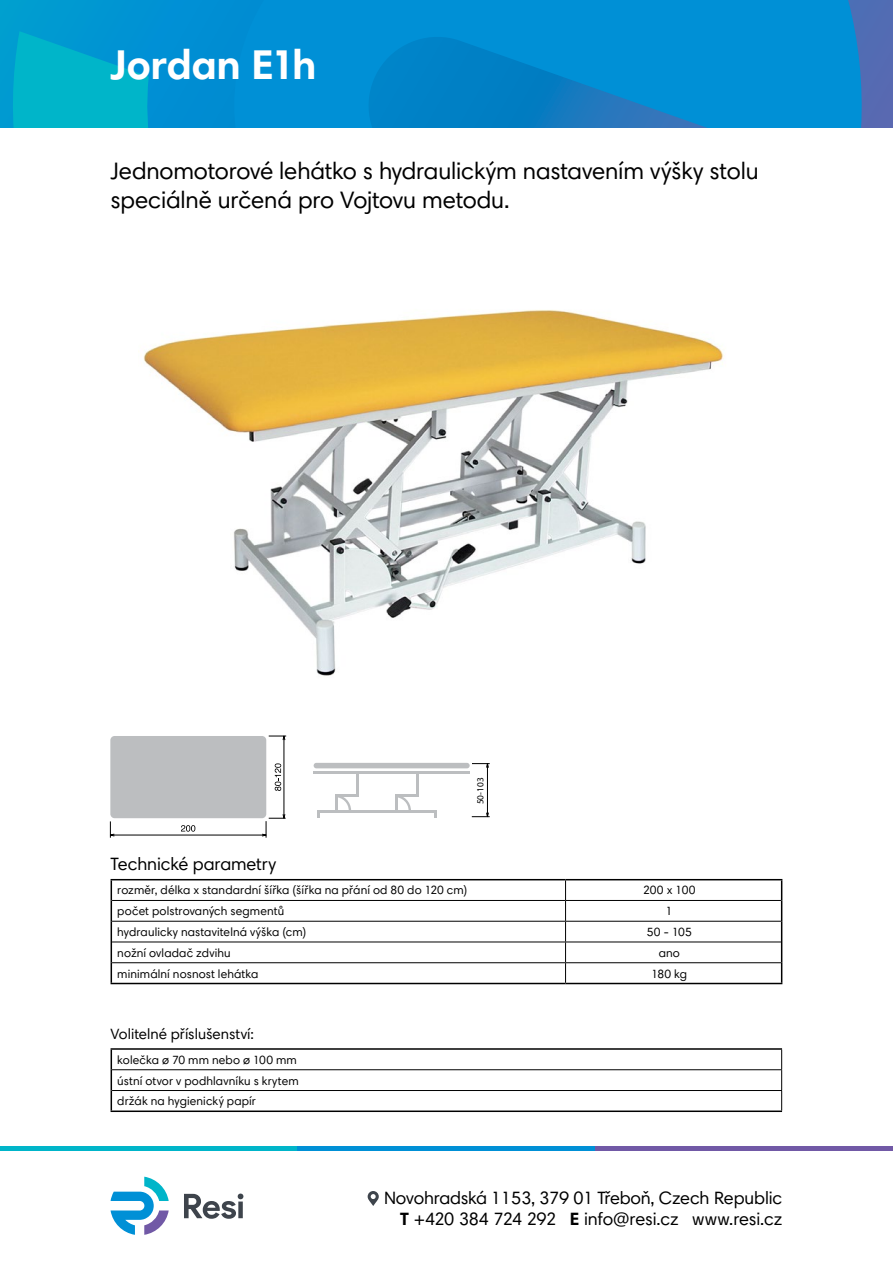
<style>
.page{position:relative;width:893px;height:1263px;background:#fff}
.page>*{position:absolute;margin:0;border:0;box-sizing:border-box;transform-origin:0 0}
.t1{font:700 42px "Harmonia Sans Pro Cyr";letter-spacing:-.01em;color:#fff}
.t2{font:24px/28.8px "Harmonia Sans Pro Cyr";letter-spacing:-.005em;color:#000}
.t3{font:18px/21.6px "Harmonia Sans Pro Cyr";letter-spacing:-.01em;color:#000;text-align:right}
.t4{font:15px "Harmonia Sans Pro Cyr";letter-spacing:.005em;color:#000}
.t5{font:12px/20.7px "Harmonia Sans Pro Cyr";letter-spacing:.01em;color:#000}
.t6{font:9.3px "Myriad Pro";color:#000}
.s1{font-weight:700}
</style>
<div class="page">
<svg style="left:0;top:0;width:893px;height:128px;background:#0891cf"></svg>
<svg style="left:0;top:31px;width:234px;height:97px;background:#00a0ce"></svg>
<svg style="left:234px;top:0;width:653px;height:128px;background:#058ad0"></svg>
<svg style="left:111px;top:1177px;width:58px;height:58px"></svg>
<svg style="left:184px;top:1193px;width:59px;height:26px"></svg>
<svg style="left:368px;top:1191px;width:11px;height:15px"></svg>
<hr style="left:0;top:1146px;width:298px;height:4px;background:#00b5c9">
<hr style="left:297px;top:1146px;width:298px;height:4px;background:#0090d6">
<hr style="left:595px;top:1146px;width:298px;height:4px;background:#7159a6">
<hr style="left:318px;top:810px;width:118px;height:2px;background:#bcbec0">
<svg style="left:338px;top:797px;width:13px;height:13px"></svg>
<hr style="left:335px;top:795px;width:24px;height:2px;background:#bcbec0">
<hr style="left:395px;top:795px;width:24px;height:2px;background:#bcbec0">
<hr style="left:357px;top:773px;width:2px;height:24px;background:#bcbec0">
<hr style="left:335px;top:795px;width:3px;height:17px;background:#bcbec0">
<svg style="left:318px;top:812px;width:2px;height:6px"></svg>
<hr style="left:416px;top:773px;width:3px;height:24px;background:#bcbec0">
<svg style="left:395px;top:797px;width:16px;height:13px"></svg>
<hr style="left:314px;top:771px;width:156px;height:3px;background:#bcbec0">
<svg style="left:434px;top:812px;width:2px;height:6px"></svg>
<svg style="left:472px;top:813px;width:18px;height:4px"></svg>
<svg style="left:472px;top:763px;width:18px;height:4px"></svg>
<hr style="left:487px;top:764px;width:1px;height:53px;background:#000">
<hr style="left:110px;top:835px;width:156px;height:1px;background:#000">
<svg style="left:110px;top:821px;width:4px;height:17px"></svg>
<hr style="left:284px;top:736px;width:1px;height:82px;background:#000">
<svg style="left:262px;top:814px;width:24px;height:24px"></svg>
<svg style="left:269px;top:735px;width:17px;height:5px"></svg>
<svg style="left:275px;top:763px;width:6px;height:28px"></svg>
<svg style="left:181px;top:825px;width:14px;height:7px"></svg>
<div style="left:314px;top:763px;width:156px;height:5px;background:#bcbec0;border-radius:3px"></div>
<div style="left:110px;top:736px;width:156px;height:82px;background:#bcbec0;border-radius:4px"></div>
<hr style="left:112px;top:1069px;width:670px;height:1px;background:#000">
<hr style="left:112px;top:1090px;width:670px;height:1px;background:#000">
<svg style="left:781px;top:1050px;width:1px;height:60px"></svg>
<hr style="left:111px;top:1048px;width:671px;height:2px;background:#000">
<svg style="left:111px;top:1050px;width:1px;height:60px"></svg>
<hr style="left:111px;top:1110px;width:671px;height:2px;background:#000">
<hr style="left:111px;top:879px;width:455px;height:1px;background:#000">
<hr style="left:566px;top:879px;width:216px;height:1px;background:#000">
<svg style="left:111px;top:880px;width:1px;height:103px"></svg>
<svg style="left:781px;top:880px;width:1px;height:103px"></svg>
<hr style="left:111px;top:983px;width:455px;height:1px;background:#000">
<hr style="left:566px;top:983px;width:216px;height:1px;background:#000">
<hr style="left:112px;top:900px;width:454px;height:1px;background:#000">
<hr style="left:566px;top:900px;width:215px;height:1px;background:#000">
<hr style="left:112px;top:921px;width:454px;height:1px;background:#000">
<hr style="left:566px;top:921px;width:215px;height:1px;background:#000">
<hr style="left:112px;top:941px;width:454px;height:1px;background:#000">
<hr style="left:566px;top:941px;width:215px;height:1px;background:#000">
<hr style="left:112px;top:962px;width:454px;height:1px;background:#000">
<hr style="left:566px;top:962px;width:215px;height:1px;background:#000">
<svg style="left:565px;top:880px;width:1px;height:103px"></svg>
<img style="left:143px;top:310px;width:581px;height:366px">
<h1 class="t1" style="left:111px;top:38px;width:208px">Jordan E1h</h1>
<h2 class="t2" style="left:111px;top:156px;width:650px">Jednomotorové lehátko s hydraulickým nastavením výšky stolu speciálně určená pro Vojtovu metodu.</h2>
<p class="t6" style="left:475px;top:804px;width:28px;rotate:-90deg">50-103</p>
<h3 class="t3" style="left:111px;top:853px;width:167px">Technické parametry</h3>
<p class="t5" style="left:117px;top:880px;width:352px">rozměr, délka x standardní šířka (šířka na přání od 80 do 120 cm)</p>
<p class="t5" style="left:643px;top:880px;width:54px">200 x 100</p>
<p class="t5" style="left:117px;top:901px;width:168px">počet polstrovaných segmentů</p>
<p class="t5" style="left:666px;top:901px;width:8px">1</p>
<p class="t5" style="left:117px;top:921px;width:190px">hydraulicky nastavitelná výška (cm)</p>
<p class="t5" style="left:647px;top:921px;width:47px">50 - 105</p>
<p class="t5" style="left:117px;top:942px;width:115px">nožní ovladač zdvihu</p>
<p class="t5" style="left:659px;top:942px;width:23px">ano</p>
<p class="t5" style="left:117px;top:963px;width:143px">minimální nosnost lehátka</p>
<p class="t5" style="left:652px;top:963px;width:37px">180 kg</p>
<p class="t4" style="left:111px;top:1025px;width:145px">Volitelné příslušenství:</p>
<p class="t5" style="left:117px;top:1049px;width:183px">kolečka ø 70 mm nebo ø 100 mm ústní otvor v podhlavníku s krytem držák na hygienický papír</p>
<h3 class="t3" style="left:384px;top:1186px;width:400px">Novohradská 1153, 379 01 Třeboň, Czech Republic<br><span class="s1">T</span> +420 384 724 292 <span class="s1">E</span> info@resi.cz www.resi.cz</h3>
</div>
